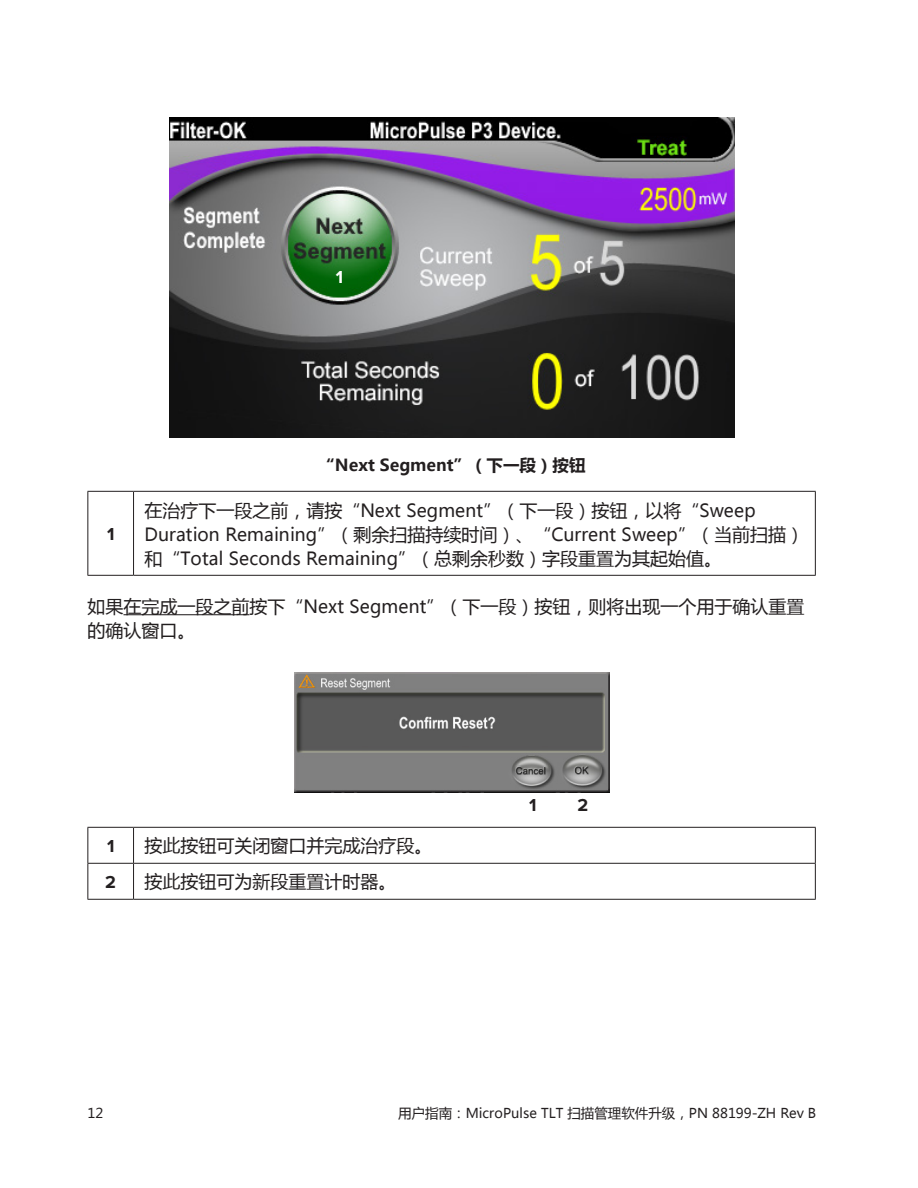
<style>
.page{position:relative;width:918px;height:1188px;background:#fff}
.page>*{position:absolute;margin:0;border:0;box-sizing:border-box;transform-origin:0 0}
.base{font:18px/24px "Microsoft Ya Hei";color:#231f20}
.table2_num{font:700 18px "Proxima Nova";color:#231f20}
.callout_num{font:700 18px "Proxima Nova";color:#231f20}
.callout_num_white{font:700 18px "Proxima Nova";color:#fff}
.image_caption{font:700 16.5px "Microsoft Ya Hei";color:#231f20}
.t1{font:13.5px "Microsoft Ya Hei";color:#231f20}
</style>
<div class="page">
<hr style="left:123px;top:614px;width:126px;height:1px;background:#231f20">
<hr style="left:87px;top:491px;width:47px;height:1px;background:#231f20">
<hr style="left:87px;top:492px;width:1px;height:83px;background:#231f20">
<hr style="left:134px;top:491px;width:682px;height:1px;background:#231f20">
<hr style="left:133px;top:492px;width:1px;height:83px;background:#231f20">
<hr style="left:815px;top:492px;width:1px;height:83px;background:#231f20">
<hr style="left:87px;top:575px;width:47px;height:1px;background:#231f20">
<hr style="left:134px;top:575px;width:682px;height:1px;background:#231f20">
<hr style="left:87px;top:827px;width:47px;height:1px;background:#231f20">
<hr style="left:87px;top:828px;width:1px;height:35px;background:#231f20">
<hr style="left:134px;top:827px;width:682px;height:1px;background:#231f20">
<hr style="left:133px;top:828px;width:1px;height:35px;background:#231f20">
<hr style="left:815px;top:828px;width:1px;height:35px;background:#231f20">
<hr style="left:87px;top:863px;width:47px;height:1px;background:#231f20">
<hr style="left:87px;top:864px;width:1px;height:35px;background:#231f20">
<hr style="left:134px;top:863px;width:682px;height:1px;background:#231f20">
<hr style="left:133px;top:864px;width:1px;height:35px;background:#231f20">
<hr style="left:815px;top:864px;width:1px;height:35px;background:#231f20">
<hr style="left:87px;top:899px;width:47px;height:1px;background:#231f20">
<hr style="left:134px;top:899px;width:682px;height:1px;background:#231f20">
<img style="left:170px;top:118px;width:564px;height:319px">
<img style="left:294px;top:672px;width:316px;height:120px">
<p class="callout_num_white" style="left:336px;top:268px;width:9px">1</p>
<p class="image_caption" style="left:318px;top:453px;width:269px">“Next Segment”（下一段）按钮</p>
<p class="base" style="left:144px;top:497px;width:661px">在治疗下一段之前，请按“Next Segment”（下一段）按钮，以将“Sweep<br>Duration Remaining”（剩余扫描持续时间）、“Current Sweep”（当前扫描）和“Total Seconds Remaining”（总剩余秒数）字段重置为其起始值。</p>
<p class="base" style="left:87px;top:594px;width:718px">如果在完成一段之前按下“Next Segment”（下一段）按钮，则将出现一个用于确认重置的确认窗口。</p>
<p class="table2_num" style="left:107px;top:526px;width:9px">1</p>
<p class="table2_num" style="left:107px;top:838px;width:9px">1</p>
<p class="base" style="left:144px;top:833px;width:290px">按此按钮可关闭窗口并完成治疗段。</p>
<p class="table2_num" style="left:105px;top:874px;width:12px">2</p>
<p class="base" style="left:144px;top:869px;width:254px">按此按钮可为新段重置计时器。</p>
<p class="callout_num" style="left:529px;top:797px;width:9px">1</p>
<p class="callout_num" style="left:578px;top:797px;width:12px">2</p>
<p class="t1" style="left:87px;top:1104px;width:17px">12</p>
<p class="t1" style="left:398px;top:1104px;width:420px">用户指南：MicroPulse TLT 扫描管理软件升级，PN 88199-ZH Rev B</p>
</div>
